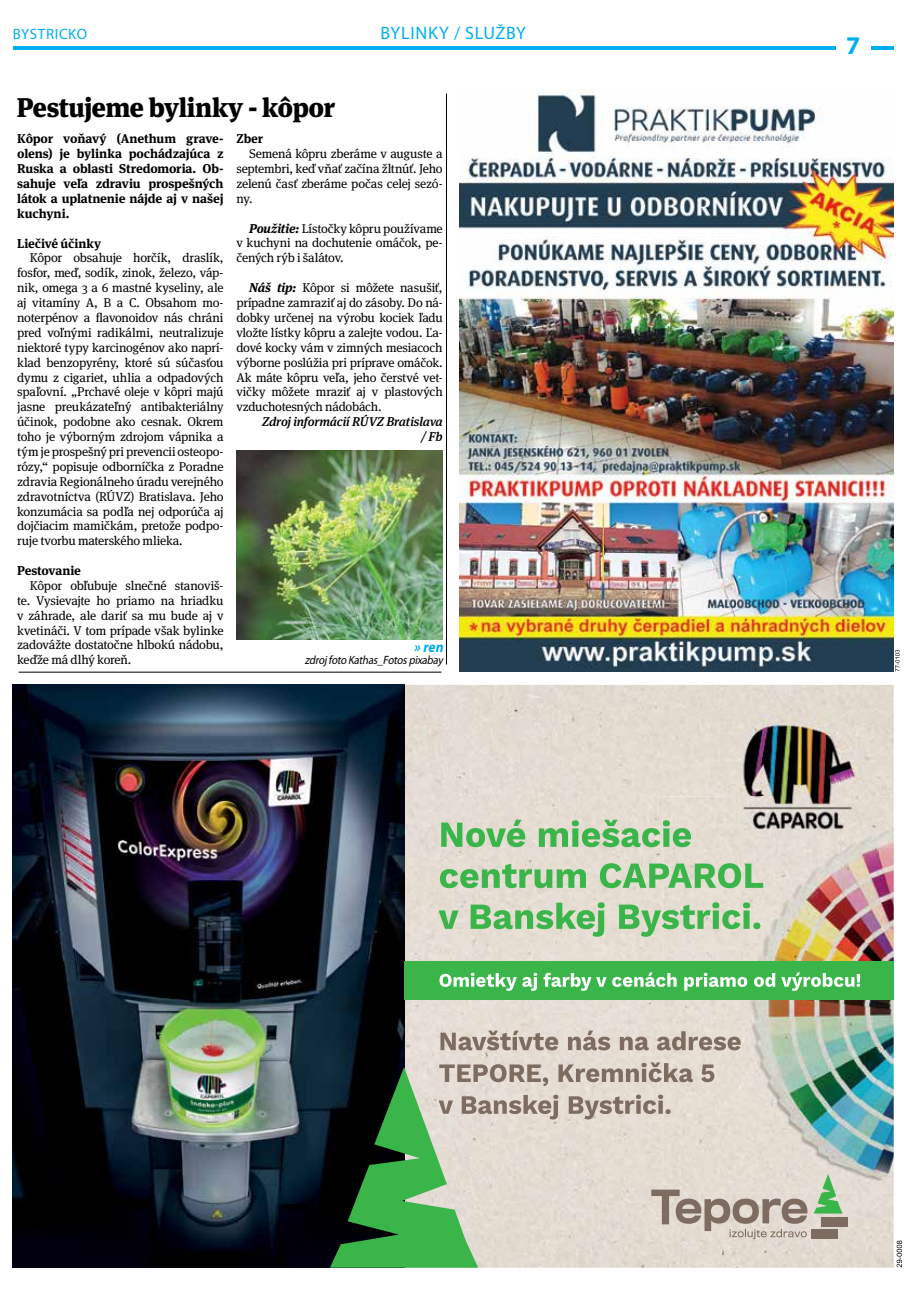
<style>
.page{position:relative;width:915px;height:1289px;background:#fff}
.page>*{position:absolute;margin:0;border:0;box-sizing:border-box;transform-origin:0 0}
.t1{font:900 27px "Meta Serif Pro";letter-spacing:-.025em;color:#000}
.t2{font:700 25.5px "Myriad Pro";color:#00aeef}
.t3{font:18px "Myriad Pro";letter-spacing:.035em;color:#00aeef}
.t4{font:15px "Myriad Pro";letter-spacing:.035em;color:#00aeef}
.t5{font:italic 700 15px "Myriad Pro";color:#00aeef;scale:.9 1}
.t6{font:12.75px/14.9px "Meta Serif Pro";letter-spacing:-.015em;color:#000;text-align:justify}
.t7{font:700 12.75px/14.9px "Meta Serif Pro";letter-spacing:-.01em;color:#000;text-align:justify}
.t8{font:italic 500 12.75px/14.9px "Meta Serif Pro";letter-spacing:-.015em;color:#000;text-align:right}
.t9{font:italic 12px "Myriad Pro";color:#000;scale:.9 1}
.s1{font-weight:700;font-style:italic}
</style>
<div class="page">
<hr style="left:13px;top:46px;width:880px;height:3px;background:#00aeef">
<div style="left:836px;top:35px;width:34px;height:22px;background:#fff"></div>
<hr style="left:19px;top:671px;width:422px;height:1px;background:#000">
<hr style="left:446px;top:93px;width:1px;height:571px;background:#000">
<img style="left:236px;top:451px;width:206px;height:188px">
<svg style="left:896px;top:1240px;width:5px;height:27px"></svg>
<img style="left:13px;top:685px;width:880px;height:582px">
<img style="left:662px;top:796px;width:231px;height:396px">
<svg style="left:440px;top:1030px;width:208px;height:20px"></svg>
<svg style="left:656px;top:1031px;width:84px;height:19px"></svg>
<svg style="left:441px;top:819px;width:249px;height:28px"></svg>
<svg style="left:440px;top:863px;width:323px;height:25px"></svg>
<svg style="left:438px;top:910px;width:20px;height:18px"></svg>
<svg style="left:470px;top:902px;width:290px;height:34px"></svg>
<div style="left:404px;top:961px;width:489px;height:39px;background:#39b54a"></div>
<svg style="left:439px;top:972px;width:77px;height:18px"></svg>
<svg style="left:522px;top:972px;width:15px;height:18px"></svg>
<svg style="left:543px;top:972px;width:63px;height:18px"></svg>
<svg style="left:612px;top:972px;width:163px;height:18px"></svg>
<svg style="left:781px;top:972px;width:78px;height:18px"></svg>
<img style="left:724px;top:698px;width:153px;height:158px">
<svg style="left:813px;top:1173px;width:29px;height:40px"></svg>
<div style="left:820px;top:1217px;width:26px;height:9px;background:#7f6c61"></div>
<div style="left:810px;top:1229px;width:26px;height:9px;background:#7f6c61"></div>
<svg style="left:330px;top:1062px;width:477px;height:205px"></svg>
<svg style="left:895px;top:650px;width:4px;height:21px"></svg>
<img style="left:459px;top:89px;width:434px;height:582px">
<p class="t4" style="left:13px;top:25px;width:76px">BYSTRICKO</p>
<h3 class="t3" style="left:380px;top:22px;width:147px">BYLINKY / SLUŽBY</h3>
<h1 class="t1" style="left:17px;top:85px;width:319px">Pestujeme bylinky - kôpor</h1>
<p class="t7" style="left:17px;top:130px;width:208px">Kôpor voňavý (Anethum grave&shy;olens) je bylinka pochádzajúca z Ruska a oblasti Stredomoria. Ob&shy;sahuje veľa zdraviu prospešných látok a uplatnenie nájde aj v našej kuchyni.</p>
<p class="t7" style="left:17px;top:234px;width:85px">Liečivé účinky</p>
<p class="t6" style="left:17px;top:250px;width:208px;text-indent:13px">Kôpor obsahuje horčík, draslík, fosfor, meď, sodík, zinok, železo, váp&shy;nik, omega 3 a 6 mastné kyseliny, ale aj vitamíny A, B a C. Obsahom mo&shy;noterpénov a flavonoidov nás chráni pred voľnými radikálmi, neutralizuje niektoré typy karcinogénov ako naprí&shy;klad benzopyrény, ktoré sú súčasťou dymu z cigariet, uhlia a odpadových spaľovní. „Prchavé oleje v kôpri majú jasne preukázateľný antibakteriálny účinok, podobne ako cesnak. Okrem toho je výborným zdrojom vápnika a tým je prospešný pri prevencii osteopo&shy;rózy,“ popisuje odborníčka z Poradne zdravia Regionálneho úradu verejného zdravotníctva (RÚVZ) Bratislava. Jeho konzumácia sa podľa nej odporúča aj dojčiacim mamičkám, pretože podpo&shy;ruje tvorbu materského mlieka.</p>
<p class="t7" style="left:17px;top:562px;width:65px">Pestovanie</p>
<p class="t6" style="left:17px;top:577px;width:208px;text-indent:13px">Kôpor obľubuje slnečné stanoviš&shy;te. Vysievajte ho priamo na hriadku v záhrade, ale dariť sa mu bude aj v kvetináči. V tom prípade však bylinke zadovážte dostatočne hlbokú nádobu, keďže má dlhý koreň.</p>
<p class="t7" style="left:236px;top:130px;width:28px">Zber</p>
<p class="t6" style="left:236px;top:146px;width:208px;text-indent:13px">Semená kôpru zberáme v auguste a septembri, keď vňať začína žltnúť. Jeho zelenú časť zberáme počas celej sezó&shy;ny.</p>
<p class="t6" style="left:236px;top:220px;width:208px;text-indent:13px"><span class="s1">Použitie:</span> Lístočky kôpru používame v kuchyni na dochutenie omáčok, pe&shy;čených rýb i šalátov.</p>
<p class="t6" style="left:236px;top:280px;width:208px;text-indent:13px"><span class="s1">Náš tip:</span> Kôpor si môžete nasušiť, prípadne zamraziť aj do zásoby. Do ná&shy;dobky určenej na výrobu kociek ľadu vložte lístky kôpru a zalejte vodou. Ľa&shy;dové kocky vám v zimných mesiacoch výborne poslúžia pri príprave omáčok.<br>Ak máte kôpru veľa, jeho čerstvé vet&shy;vičky môžete mraziť aj v plastových vzduchotesných nádobách.</p>
<p class="t8" style="left:262px;top:413px;width:182px">Zdroj informácií RÚVZ Bratislava / Fb</p>
<p class="t5" style="left:413px;top:637px;width:37px">» ren</p>
<p class="t9" style="left:304px;top:654px;width:158px">zdroj foto Kathas_Fotospixabay</p>
<h2 class="t2" style="left:846px;top:29px;width:16px">7</h2>
</div>
